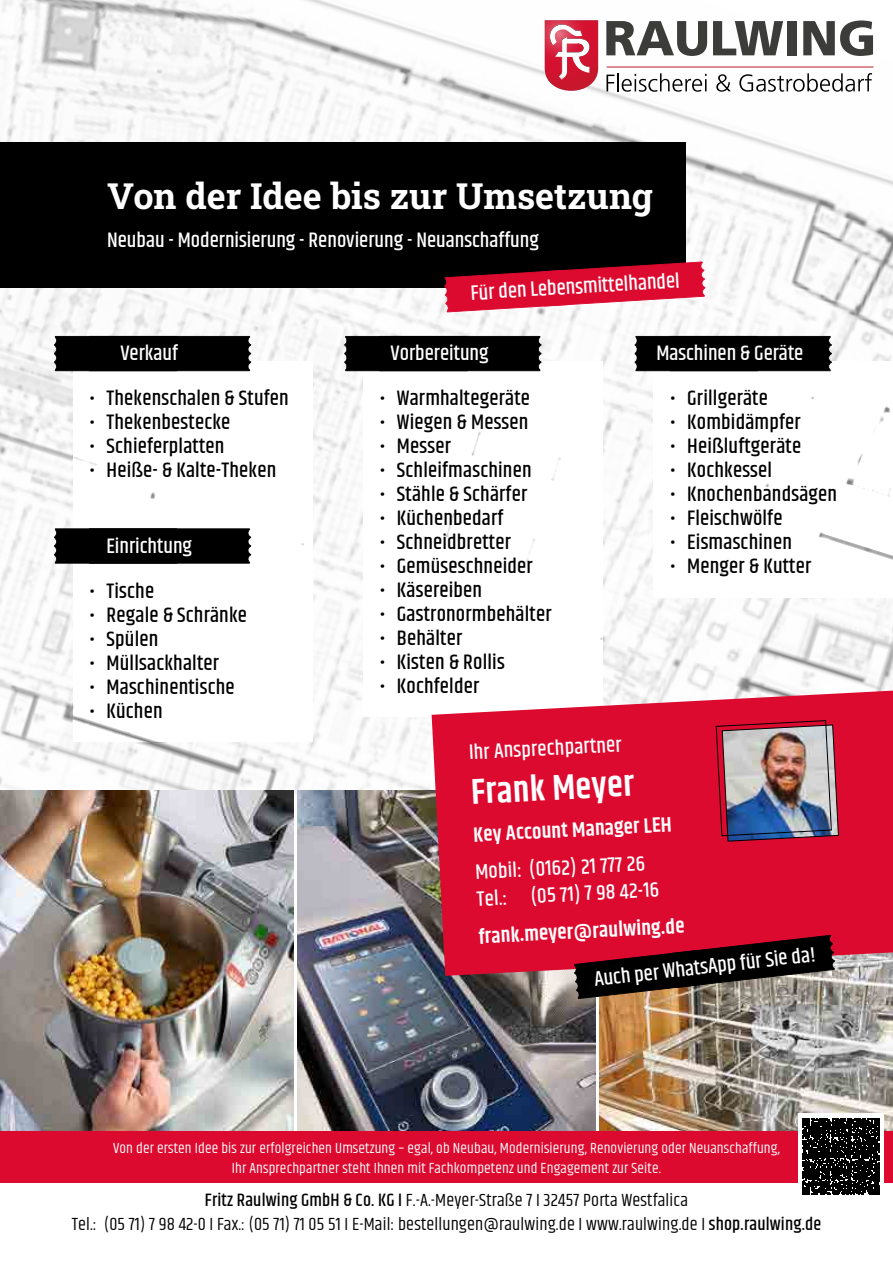
<style>
.page{position:relative;width:893px;height:1263px;background:#fff}
.page>*{position:absolute;margin:0;border:0;box-sizing:border-box;transform-origin:0 0}
.t1{font:36px "Roboto Slab";color:#fff}
.t2{font:600 36px "Khand";color:#fff}
.t3{font:500 21px "Khand";letter-spacing:.01em;color:#000}
.t4{font:500 21px/27px "Khand";color:#fff}
.t5{font:600 21px "Khand";color:#fff}
.t6{font:18px/24px "Khand";letter-spacing:.01em;color:#000;text-align:center}
.t7{font:15px/19.5px "Khand";letter-spacing:.01em;color:#fff;text-align:center}
.s1{font-weight:500}
</style>
<div class="page">
<img style="left:0;top:0;width:893px;height:794px">
<div style="left:73px;top:361px;width:239px;height:279px;background:#fff"></div>
<div style="left:54px;top:336px;width:197px;height:35px;background:#000"></div>
<div style="left:73px;top:554px;width:239px;height:188px;background:#fff"></div>
<svg style="left:54px;top:528px;width:197px;height:36px;background:#060606"></svg>
<img style="left:600px;top:976px;width:293px;height:155px">
<img style="left:298px;top:791px;width:297px;height:340px">
<img style="left:0;top:791px;width:293px;height:340px">
<div style="left:0;top:1131px;width:893px;height:52px;background:#dd0a30"></div>
<svg style="left:545px;top:20px;width:53px;height:72px"></svg>
<svg style="left:606px;top:21px;width:101px;height:35px"></svg>
<svg style="left:713px;top:21px;width:70px;height:34px"></svg>
<div style="left:787px;top:21px;width:9px;height:34px;background:#3c3c3b"></div>
<svg style="left:803px;top:20px;width:70px;height:36px"></svg>
<hr style="left:607px;top:67px;width:266px;height:1px;background:#b61f29">
<svg style="left:606px;top:73px;width:100px;height:19px"></svg>
<svg style="left:716px;top:74px;width:15px;height:18px"></svg>
<svg style="left:739px;top:73px;width:133px;height:19px"></svg>
<div style="left:0;top:142px;width:685px;height:145px;background:#000"></div>
<div style="left:654px;top:361px;width:239px;height:236px;background:#fff"></div>
<div style="left:635px;top:336px;width:197px;height:35px;background:#000"></div>
<div style="left:363px;top:361px;width:240px;height:355px;background:#fff"></div>
<div style="left:344px;top:336px;width:197px;height:35px;background:#000"></div>
<div style="left:798px;top:1114px;width:85px;height:85px;background:#fff"></div>
<svg style="left:803px;top:1118px;width:76px;height:77px;background:#181818"></svg>
<svg style="left:432px;top:691px;width:461px;height:285px;background:#dc1a3c"></svg>
<img style="left:716px;top:720px;width:123px;height:121px">
<svg style="left:444px;top:261px;width:261px;height:51px"></svg>
<svg style="left:574px;top:935px;width:261px;height:64px;background:#572428"></svg>
<h1 class="t1" style="left:107px;top:172px;width:547px">Von der Idee bis zur Umsetzung</h1>
<p class="t4" style="left:107px;top:228px;width:433px">Neubau - Modernisierung - Renovierung - Neuanschaffung</p>
<p class="t4" style="left:120px;top:341px;width:59px">Verkauf</p>
<p class="t3" style="left:90px;top:385px;width:201px">• Thekenschalen &amp; Stufen</p>
<p class="t3" style="left:90px;top:409px;width:142px">• Thekenbestecke</p>
<p class="t3" style="left:90px;top:433px;width:136px">• Schieferplatten</p>
<p class="t3" style="left:90px;top:457px;width:188px">• Heiße- &amp; Kalte-Theken</p>
<p class="t4" style="left:106px;top:534px;width:87px">Einrichtung</p>
<p class="t3" style="left:90px;top:577px;width:66px">• Tische</p>
<p class="t3" style="left:90px;top:601px;width:159px">• Regale &amp; Schränke</p>
<p class="t3" style="left:90px;top:625px;width:70px">• Spülen</p>
<p class="t3" style="left:90px;top:649px;width:131px">• Müllsackhalter</p>
<p class="t3" style="left:90px;top:673px;width:147px">• Maschinentische</p>
<p class="t3" style="left:90px;top:697px;width:75px">• Küchen</p>
<p class="t4" style="left:470px;top:282px;width:211px;rotate:-4deg">Für den Lebensmittelhandel</p>
<p class="t4" style="left:390px;top:341px;width:100px">Vorbereitung</p>
<p class="t3" style="left:380px;top:385px;width:152px">• Warmhaltegeräte</p>
<p class="t3" style="left:380px;top:409px;width:150px">• Wiegen &amp; Messen</p>
<p class="t3" style="left:380px;top:433px;width:73px">• Messer</p>
<p class="t3" style="left:380px;top:457px;width:153px">• Schleifmaschinen</p>
<p class="t3" style="left:380px;top:481px;width:149px">• Stähle &amp; Schärfer</p>
<p class="t3" style="left:380px;top:505px;width:125px">• Küchenbedarf</p>
<p class="t3" style="left:380px;top:529px;width:132px">• Schneidbretter</p>
<p class="t3" style="left:380px;top:553px;width:154px">• Gemüseschneider</p>
<p class="t3" style="left:380px;top:577px;width:104px">• Käsereiben</p>
<p class="t3" style="left:380px;top:601px;width:173px">• Gastronormbehälter</p>
<p class="t3" style="left:380px;top:625px;width:84px">• Behälter</p>
<p class="t3" style="left:380px;top:649px;width:126px">• Kisten &amp; Rollis</p>
<p class="t3" style="left:380px;top:673px;width:101px">• Kochfelder</p>
<p class="t4" style="left:656px;top:341px;width:149px">Maschinen &amp; Geräte</p>
<p class="t3" style="left:670px;top:385px;width:99px">• Grillgeräte</p>
<p class="t3" style="left:670px;top:409px;width:132px">• Kombidämpfer</p>
<p class="t3" style="left:670px;top:433px;width:132px">• Heißluftgeräte</p>
<p class="t3" style="left:670px;top:457px;width:103px">• Kochkessel</p>
<p class="t3" style="left:670px;top:481px;width:168px">• Knochenbandsägen</p>
<p class="t3" style="left:670px;top:505px;width:114px">• Fleischwölfe</p>
<p class="t3" style="left:670px;top:529px;width:123px">• Eismaschinen</p>
<p class="t3" style="left:670px;top:553px;width:143px">• Menger &amp; Kutter</p>
<p class="t4" style="left:468px;top:740px;width:154px;rotate:-3deg">Ihr Ansprechpartner</p>
<h1 class="t2" style="left:470px;top:768px;width:165px;rotate:-3deg">Frank Meyer</h1>
<p class="t5" style="left:473px;top:821px;width:200px;rotate:-3deg">Key Account Manager LEH</p>
<p class="t4" style="left:475px;top:860px;width:184px;rotate:-3deg">Mobil: (0162) 21 777 26<br>Tel.: (05 71) 7 98 42-16</p>
<p class="t5" style="left:478px;top:922px;width:207px;rotate:-3deg">frank.meyer@raulwing.de</p>
<p class="t4" style="left:593px;top:966px;width:224px;rotate:-6deg">Auch per WhatsApp für Sie da!</p>
<p class="t7" style="left:113px;top:1139px;width:668px">Von der ersten Idee bis zur erfolgreichen Umsetzung – egal, ob Neubau, Modernisierung, Renovierung oder Neuanschaffung,<br>Ihr Ansprechpartner steht Ihnen mit Fachkompetenz und Engagement zur Seite.</p>
<p class="t6" style="left:72px;top:1189px;width:751px"><span class="s1">Fritz Raulwing GmbH &amp; Co. KG I</span> F.-A.-Meyer-Straße 7 I 32457 Porta Westfalica<br>Tel.: (05 71) 7 98 42-0 I Fax.: (05 71) 71 05 51 I E-Mail: bestellungen@raulwing.de I www.raulwing.de I <span class="s1">shop.raulwing.de</span></p>
</div>
